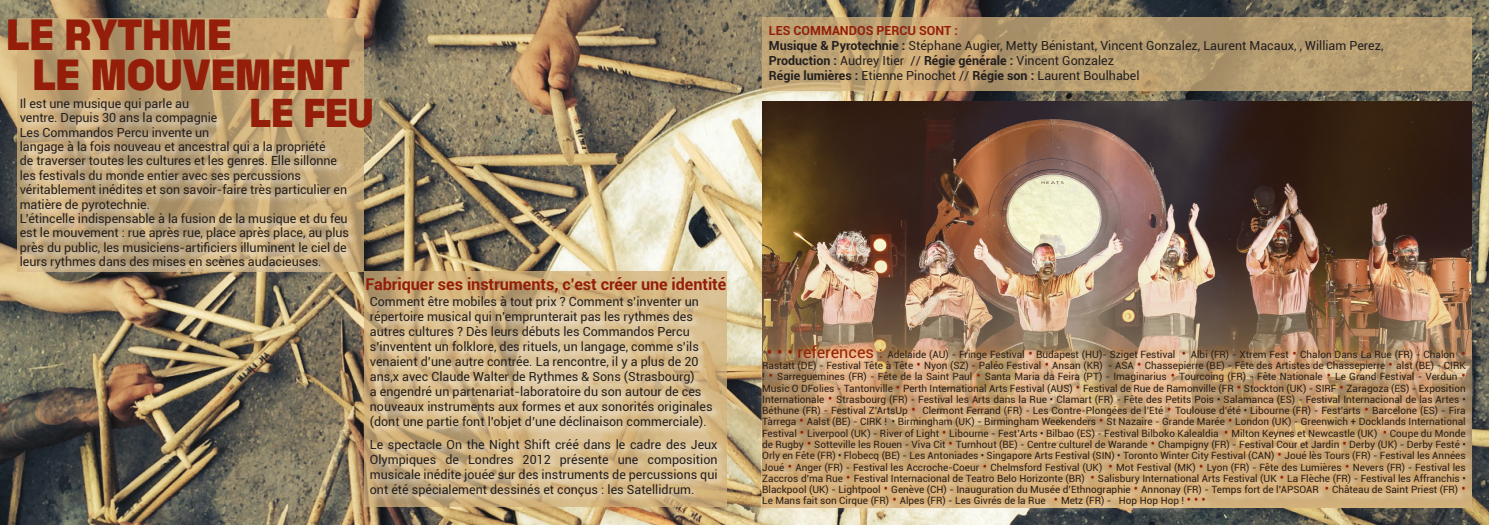
<style>
.page{position:relative;width:1489px;height:525px;background:#fff}
.page>*{position:absolute;margin:0;border:0;box-sizing:border-box;transform-origin:0 0}
.corps_de_texte{font:900 semi-condensed 38.12px "Kurdis Test";color:#941e09}
.corps_de_texte-2{font:900 semi-condensed 35.12px "Kurdis Test";color:#941e09}
.texte_d_intro{font:700 16.25px "Roboto";letter-spacing:-.005em;color:#941e09}
.corps_de_texte-3{font:12.5px/14.4px "Roboto";letter-spacing:-.005em;color:#231f20}
.Titre{font:12.5px/15px "Roboto";color:#231f20}
.texte_d_intro-2{font:12.5px/15px "Roboto";color:#231f20;text-align:justify}
.références{font:10px/11.2px "Roboto";color:#231f20;text-align:justify}
.s1{font-weight:700;color:#941e09}
.s2{font-weight:700}
.s3{font-size:16.25px;color:#941e09}
.s4{font-size:12.5px;color:#941e09}
</style>
<div class="page">
<img style="left:0;top:0;width:1488px;height:524px">
<svg style="left:762px;top:18px;width:708px;height:73px;fill:#b99f72"></svg>
<svg style="left:364px;top:271px;width:362px;height:236px"></svg>
<svg style="left:17px;top:18px;width:347px;height:253px"></svg>
<div style="left:19px;top:97px;width:339px;height:181px;background:#fff;opacity:.75"></div>
<div style="left:369px;top:295px;width:357px;height:210px;background:#fff;opacity:.75"></div>
<img style="left:762px;top:102px;width:708px;height:139px">
<img style="left:761px;top:241px;width:710px;height:96px">
<div style="left:754px;top:337px;width:718px;height:176px;background:#ff8700;opacity:.83"></div>
<p class="corps_de_texte" style="left:6px;top:6px;width:227px">LE RYTHME</p>
<p class="corps_de_texte" style="left:32px;top:46px;width:319px">LE MOUVEMENT</p>
<p class="corps_de_texte-2" style="left:250px;top:87px;width:125px">LE FEU</p>
<p class="corps_de_texte-3" style="left:20px;top:96px;width:331px">Il est une musique qui parle au<br>ventre. Depuis 30 ans la compagnie<br>Les Commandos Percu invente un<br>langage à la fois nouveau et ancestral qui a la propriété<br>de traverser toutes les cultures et les genres. Elle sillonne les festivals du monde entier avec ses percussions véritablement inédites et son savoir-faire très particulier en matière de pyrotechnie.<br>L’étincelle indispensable à la fusion de la musique et du feu est le mouvement : rue après rue, place après place, au plus près du public, les musiciens-artificiers illuminent le ciel de leurs rythmes dans des mises en scènes audacieuses.</p>
<p class="texte_d_intro" style="left:365px;top:272px;width:362px">Fabriquer ses instruments, c’est créer une identité</p>
<p class="corps_de_texte-3" style="left:370px;top:294px;width:344px;line-height:15px">Comment être mobiles à tout prix ? Comment s’inventer un répertoire musical qui n’emprunterait pas les rythmes des autres cultures ? Dès leurs débuts les Commandos Percu s’inventent un folklore, des rituels, un langage, comme s’ils venaient d’une autre contrée. La rencontre, il y a plus de 20 ans,x avec Claude Walter de Rythmes &amp; Sons (Strasbourg)<br>a engendré un partenariat-laboratoire du son autour de ces nouveaux instruments aux formes et aux sonorités originales (dont une partie font l’objet d’une déclinaison commerciale).</p>
<p class="texte_d_intro-2" style="left:370px;top:436px;width:349px">Le spectacle On the Night Shift créé dans le cadre des Jeux Olympiques de Londres 2012 présente une composition musicale inédite jouée sur des instruments de percussions qui ont été spécialement dessinés et conçus : les Satellidrum.</p>
<p class="Titre" style="left:768px;top:22px;width:616px"><span class="s1">LES COMMANDOS PERCU SONT :<br></span><span class="s2">Musique &amp; Pyrotechnie :</span> Stéphane Augier, Metty Bénistant, Vincent Gonzalez, Laurent Macaux, , William Perez, <span class="s2">Production :</span> Audrey Itier // <span class="s2">Régie générale :</span> Vincent Gonzalez<br><span class="s2">Régie lumières :</span> Etienne Pinochet // <span class="s2">Régie son :</span> Laurent Boulhabel</p>
<p class="références" style="left:762px;top:348px;width:705px;text-indent:5px"><span class="s3">• • • references :</span> Adelaide (AU) - Fringe Festival <span class="s4">•</span> Budapest (HU)- Sziget Festival <span class="s4">•</span> Albi (FR) - Xtrem Fest <span class="s4">•</span> Chalon Dans La Rue (FR) - Chalon <span class="s4">• </span>Rastatt (DE) - Festival Tête à Tête <span class="s4">•</span> Nyon (SZ) - Paléo Festival <span class="s4">•</span> Ansan (KR) - ASA <span class="s4">•</span> Chassepierre (BE) - Fête des Artistes de Chassepierre <span class="s4">•</span> alst (BE) - CIRK ! <span class="s4">•</span> Sarreguemines (FR) - Fête de la Saint Paul <span class="s4">•</span> Santa Maria da Feira (PT) - Imaginarius <span class="s4">•</span> Tourcoing (FR) - Fête Nationale <span class="s4">•</span> Le Grand Festival - Verdun <span class="s4">• </span>Music O DFolies - Tantonville <span class="s4">•</span> Perth International Arts Festival (AUS) <span class="s4">•</span> Festival de Rue de Ramonville (FR <span class="s4">•</span> Stockton (UK) - SIRF <span class="s4">•</span> Zaragoza (ES) - Exposition Internationale <span class="s4">•</span> Strasbourg (FR) - Festival les Arts dans la Rue • Clamart (FR) - Fête des Petits Pois • Salamanca (ES) - Festival Internacional de las Artes • Béthune (FR) - Festival Z’ArtsUp <span class="s4">•</span> Clermont Ferrand (FR) - Les Contre-Plongées de l’Eté <span class="s4">•</span> Toulouse d’été • Libourne (FR) - Fest’arts <span class="s4">•</span> Barcelone (ES) - Fira Tàrrega <span class="s4">•</span> Aalst (BE) - CIRK ! • Birmingham (UK) - Birmingham Weekenders <span class="s4">•</span> St Nazaire - Grande Marée <span class="s4">•</span> London (UK) - Greenwich + Docklands International Festival <span class="s4">•</span> Liverpool (UK) - River of Light <span class="s4">•</span> Libourne - Fest’Arts • Bilbao (ES) - Festival Bilboko Kalealdia <span class="s4">•</span> Milton Keynes et Newcastle (UK) <span class="s4">•</span> Coupe du Monde de Rugby <span class="s4">•</span> Sotteville les Rouen - Viva Cit <span class="s4">•</span> Turnhout (BE) - Centre culturel de Warande <span class="s4">•</span> Champigny (FR) - Festival Cour et Jardin <span class="s4">•</span> Derby (UK) - Derby Festé • Orly en Fête (FR) • Flobecq (BE) - Les Antoniades • Singapore Arts Festival (SIN) • Toronto Winter City Festival (CAN) <span class="s4">•</span> Joué lès Tours (FR) - Festival les Années Joué <span class="s4">•</span> Anger (FR) - Festival les Accroche-Coeur <span class="s4">•</span> Chelmsford Festival (UK) <span class="s4">•</span> Mot Festival (MK) <span class="s4">•</span> Lyon (FR) - Fête des Lumières <span class="s4">•</span> Nevers (FR) - Festival les Zaccros d’ma Rue <span class="s4">•</span> Festival Internacional de Teatro Belo Horizonte (BR) <span class="s4">•</span> Salisbury International Arts Festival (UK <span class="s4">•</span> La Flèche (FR) - Festival les Affranchis • Blackpool (UK) - Lightpool <span class="s4">•</span> Genève (CH) - Inauguration du Musée d’Ethnographie <span class="s4">•</span> Annonay (FR) - Temps fort de l’APSOAR <span class="s4">•</span> Château de Saint Priest (FR) <span class="s4">• </span>Le Mans fait son Cirque (FR) <span class="s4">•</span> Alpes (FR) - Les Givrés de la Rue <span class="s4">•</span> Metz (FR) - Hop Hop Hop ! <span class="s4">• • •</span></p>
</div>
